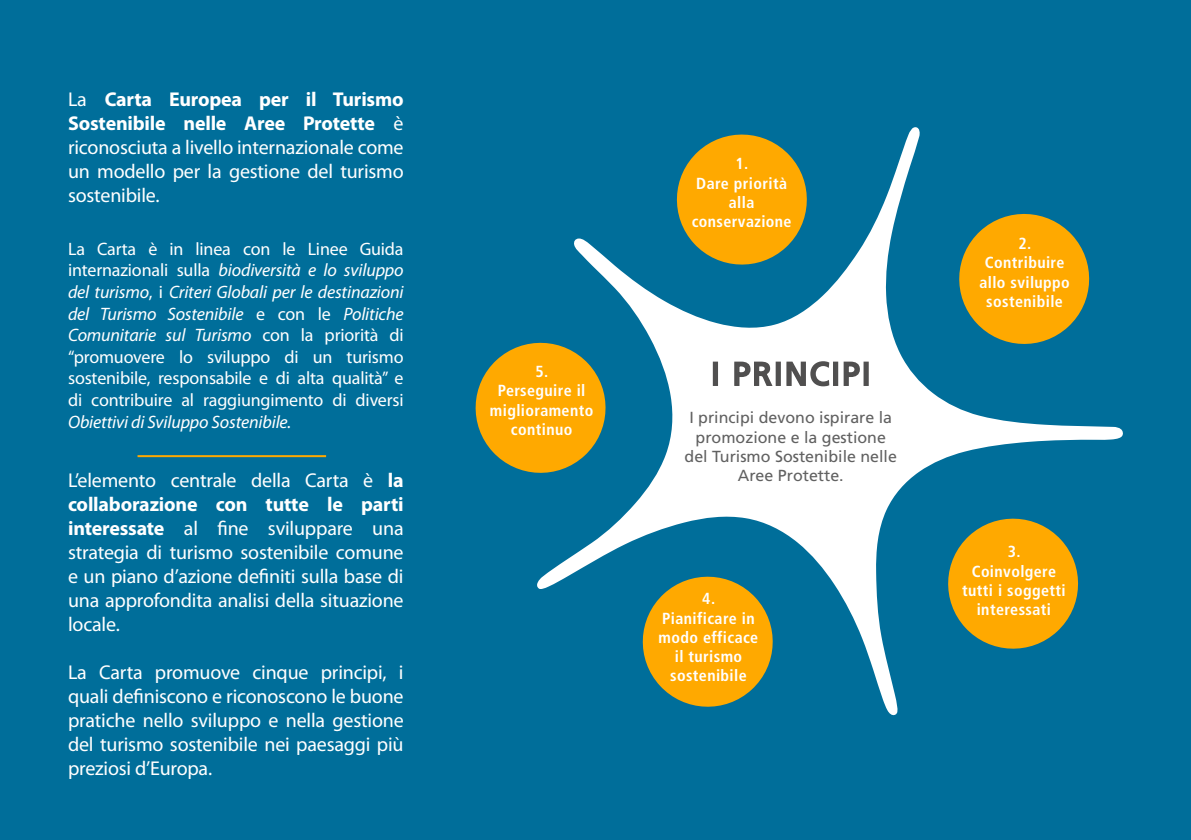
<style>
.page{position:relative;width:1191px;height:840px;background:#fff}
.page>*{position:absolute;margin:0;border:0;box-sizing:border-box;transform-origin:0 0}
.t1{font:32px "Frutiger LT Std";letter-spacing:.06em;color:#504f4f}
.t2{font:20px/24px "Myriad Pro";letter-spacing:-.01em;color:#fff;text-align:justify}
.t3{font:18px/21.6px "Myriad Pro";letter-spacing:-.01em;color:#fff;text-align:justify}
.t4{font:italic 18px "Myriad Pro";letter-spacing:-.01em;color:#fff}
.t5{font:700 condensed 16px/19.2px "Frutiger";letter-spacing:.025em;color:#fff;text-align:center}
.t6{font:16px/19.2px "Frutiger LT Std";color:#616161;text-align:center}
.s1{font-weight:700}
.s2{font-style:italic}
</style>
<div class="page">
<div style="left:0;top:0;width:1191px;height:839px;background:#006e9a"></div>
<svg style="left:475px;top:343px;width:59px;height:130px"></svg>
<svg style="left:534px;top:127px;width:589px;height:589px"></svg>
<div style="left:713px;top:361px;width:5px;height:25px;border:2px solid #504f4f"></div>
<svg style="left:733px;top:360px;width:41px;height:27px"></svg>
<div style="left:775px;top:361px;width:6px;height:25px;border:2px solid #504f4f"></div>
<svg style="left:785px;top:358px;width:46px;height:30px"></svg>
<div style="left:833px;top:361px;width:5px;height:25px;border:2px solid #504f4f"></div>
<svg style="left:842px;top:360px;width:19px;height:27px"></svg>
<div style="left:863px;top:361px;width:5px;height:25px;border:2px solid #504f4f"></div>
<hr style="left:137px;top:455px;width:189px;height:2px;background:#ffa900">
<p class="t2" style="left:68px;top:87px;width:337px">La <span class="s1">Carta Europea per il Turismo Sostenibile nelle Aree Protette</span> è riconosciuta a livello internazionale come un modello per la gestione del turismo sostenibile.</p>
<p class="t3" style="left:68px;top:237px;width:337px">La Carta è in linea con le Linee Guida internazionali sulla <span class="s2">biodiversità e lo sviluppo del turismo</span>, i <span class="s2">Criteri Globali per le destinazioni del Turismo Sostenibile</span> e con le <span class="s2">Politiche Comunitarie sul Turismo</span> con la priorità di “promuovere lo sviluppo di un turismo sostenibile, responsabile e di alta qualità” e di contribuire al raggiungimento di diversi</p>
<p class="t4" style="left:68px;top:410px;width:225px">Obiettivi di Sviluppo Sostenibile.</p>
<p class="t2" style="left:68px;top:467px;width:337px">L’elemento centrale della Carta è <span class="s1">la collaborazione con tutte le parti interessate</span> al fine sviluppare una strategia di turismo sostenibile comune e un piano d’azione definiti sulla base di una approfondita analisi della situazione locale.</p>
<p class="t2" style="left:68px;top:659px;width:337px">La Carta promuove cinque principi, i quali definiscono e riconoscono le buone pratiche nello sviluppo e nella gestione del turismo sostenibile nei paesaggi più preziosi d’Europa.</p>
<p class="t5" style="left:490px;top:362px;width:105px">5.<br>Perseguire il miglioramento continuo</p>
<p class="t5" style="left:691px;top:154px;width:101px">1.<br>Dare priorità alla conservazione</p>
<h1 class="t1" style="left:711px;top:355px;width:161px">i principi</h1>
<p class="t6" style="left:684px;top:408px;width:214px">I principi devono ispirare la promozione e la gestione del Turismo Sostenibile nelle<br>Aree Protette.</p>
<p class="t5" style="left:658px;top:589px;width:101px">4.<br>Pianificare in modo efficace il turismo sostenibile</p>
<p class="t5" style="left:979px;top:234px;width:92px">2.<br>Contribuire allo sviluppo sostenibile</p>
<p class="t5" style="left:962px;top:542px;width:105px">3.<br>Coinvolgere tutti i soggetti interessati</p>
</div>
